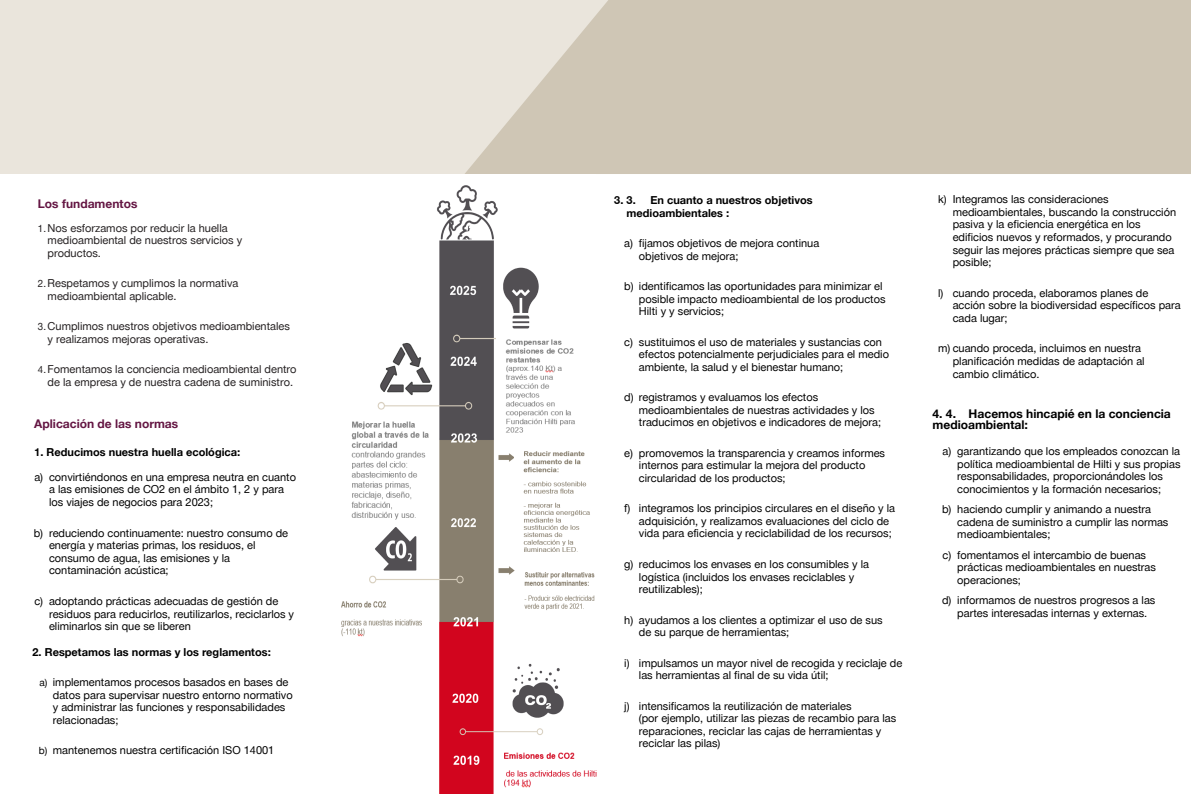
<style>
.page{position:relative;width:1191px;height:794px;background:#fff}
.page>*{position:absolute;margin:0;border:0;box-sizing:border-box;transform-origin:0 0}
.t1{font:700 12px/11.5px "Hilti";color:#000}
.t2{font:700 12px "Hilti";color:#641643}
.t3{font:11px/12.5px "Hilti";color:#000}
.t4{font:11px/12.5px "Hilti";color:#231f20}
.t5{font:700 11px/13.2px "Hilti";color:#000}
.s1{font-size:10px}
</style>
<div class="page">
<div style="left:0;top:0;width:615px;height:174px;background:#eae5dc"></div>
<svg style="left:465px;top:0;width:726px;height:174px;background:#d1c9b8"></svg>
<img style="left:369px;top:185px;width:195px;height:608px">
<img style="left:496px;top:330px;width:68px;height:118px">
<img style="left:351px;top:413px;width:85px;height:114px">
<img style="left:499px;top:331px;width:76px;height:106px">
<img style="left:514px;top:442px;width:76px;height:120px">
<img style="left:517px;top:565px;width:78px;height:64px">
<img style="left:341px;top:586px;width:96px;height:65px">
<img style="left:496px;top:737px;width:101px;height:56px">
<p class="t2" style="left:38px;top:196px;width:101px">Los fundamentos</p>
<p class="t4" style="left:48px;top:221px;width:196px;text-indent:-10px"><span class="s1">1.</span>Nos esforzamos por reducir la huella medioambiental de nuestros servicios y productos.</p>
<p class="t4" style="left:48px;top:277px;width:192px;text-indent:-10px"><span class="s1">2.</span>Respetamos y cumplimos la normativa medioambiental aplicable.</p>
<p class="t4" style="left:48px;top:320px;width:244px;text-indent:-10px"><span class="s1">3.</span>Cumplimos nuestros objetivos medioambientales y realizamos mejoras operativas.</p>
<p class="t4" style="left:38px;top:363px;width:260px;text-align:center"><span class="s1">4.</span>Fomentamos la conciencia medioambiental dentro de la empresa y de nuestra cadena de suministro.</p>
<p class="t2" style="left:34px;top:417px;width:145px">Aplicación de las normas</p>
<p class="t5" style="left:34px;top:446px;width:207px">1. Reducimos nuestra huella ecológica:</p>
<p class="t3" style="left:49px;top:471px;width:248px;text-indent:-15px">a) convirtiéndonos en una empresa neutra en cuanto a las emisiones de CO2 en el ámbito 1, 2 y para los viajes de negocios para 2023;</p>
<p class="t3" style="left:49px;top:526px;width:241px;text-indent:-15px">b) reduciendo continuamente: nuestro consumo de energía y materias primas, los residuos, el consumo de agua, las emisiones y la contaminación acústica;</p>
<p class="t3" style="left:49px;top:595px;width:247px;text-indent:-15px">c) adoptando prácticas adecuadas de gestión de residuos para reducirlos, reutilizarlos, reciclarlos y eliminarlos sin que se liberen</p>
<p class="t5" style="left:33px;top:645px;width:240px">2. Respetamos las normas y los reglamentos:</p>
<p class="t3" style="left:53px;top:676px;width:241px;text-indent:-13px"><span class="s1">a)</span> implementamos procesos basados en bases de datos para supervisar nuestro entorno normativo y administrar las funciones y responsabilidades relacionadas;</p>
<p class="t3" style="left:39px;top:744px;width:237px"><span class="s1">b)</span> mantenemos nuestra certificación ISO 14001</p>
<p class="t5" style="left:626px;top:194px;width:188px;text-indent:24px">En cuanto a nuestros objetivos medioambientales :</p>
<p class="t3" style="left:639px;top:237px;width:182px;text-indent:-15px">a) fijamos objetivos de mejora continua objetivos de mejora;</p>
<p class="t3" style="left:639px;top:280px;width:248px;text-indent:-15px">b) identificamos las oportunidades para minimizar el posible impacto medioambiental de los productos<br>Hilti y y servicios;</p>
<p class="t3" style="left:639px;top:335px;width:251px;text-indent:-15px">c) sustituimos el uso de materiales y sustancias con efectos potencialmente perjudiciales para el medio ambiente, la salud y el bienestar humano;</p>
<p class="t3" style="left:639px;top:391px;width:244px;text-indent:-15px">d) registramos y evaluamos los efectos medioambientales de nuestras actividades y los traducimos en objetivos e indicadores de mejora;</p>
<p class="t3" style="left:639px;top:447px;width:248px;text-indent:-15px">e) promovemos la transparencia y creamos informes internos para estimular la mejora del producto circularidad de los productos;</p>
<p class="t3" style="left:639px;top:502px;width:258px;text-indent:-15px">f) integramos los principios circulares en el diseño y la adquisición, y realizamos evaluaciones del ciclo de vida para eficiencia y reciclabilidad de los recursos;</p>
<p class="t3" style="left:639px;top:558px;width:232px;text-indent:-15px">g) reducimos los envases en los consumibles y la logística (incluidos los envases reciclables y reutilizables);</p>
<p class="t3" style="left:639px;top:613px;width:245px;text-indent:-15px">h) ayudamos a los clientes a optimizar el uso de sus de su parque de herramientas;</p>
<p class="t3" style="left:639px;top:656px;width:265px;text-indent:-15px">i) impulsamos un mayor nivel de recogida y reciclaje de las herramientas al final de su vida útil;</p>
<p class="t3" style="left:639px;top:699px;width:259px;text-indent:-15px">j) intensificamos la reutilización de materiales<br>(por ejemplo, utilizar las piezas de recambio para las reparaciones, reciclar las cajas de herramientas y reciclar las pilas)</p>
<p class="t5" style="left:614px;top:194px;width:23px">3. 3.</p>
<p class="t3" style="left:952px;top:193px;width:225px;text-indent:-15px">k) Integramos las consideraciones medioambientales, buscando la construcción pasiva y la eficiencia energética en los edificios nuevos y reformados, y procurando seguir las mejores prácticas siempre que sea posible;</p>
<p class="t3" style="left:952px;top:286px;width:229px;text-indent:-15px">l) cuando proceda, elaboramos planes de acción sobre la biodiversidad específicos para cada lugar;</p>
<p class="t3" style="left:952px;top:342px;width:193px;line-height:12.8px;text-indent:-15px">m) cuando proceda, incluimos en nuestra planificación medidas de adaptación al cambio climático.</p>
<p class="t1" style="left:932px;top:408px;width:240px">4. 4. Hacemos hincapié en la conciencia medioambiental:</p>
<p class="t3" style="left:957px;top:445px;width:225px;text-indent:-15px">a) garantizando que los empleados conozcan la política medioambiental de Hilti y sus propias responsabilidades, proporcionándoles los conocimientos y la formación necesarios;</p>
<p class="t3" style="left:957px;top:503px;width:213px;text-indent:-15px">b) haciendo cumplir y animando a nuestra cadena de suministro a cumplir las normas medioambientales;</p>
<p class="t3" style="left:957px;top:548px;width:200px;text-indent:-15px">c) fomentamos el intercambio de buenas prácticas medioambientales en nuestras operaciones;</p>
<p class="t3" style="left:957px;top:594px;width:200px;text-indent:-15px">d) informamos de nuestros progresos a las partes interesadas internas y externas.</p>
</div>
